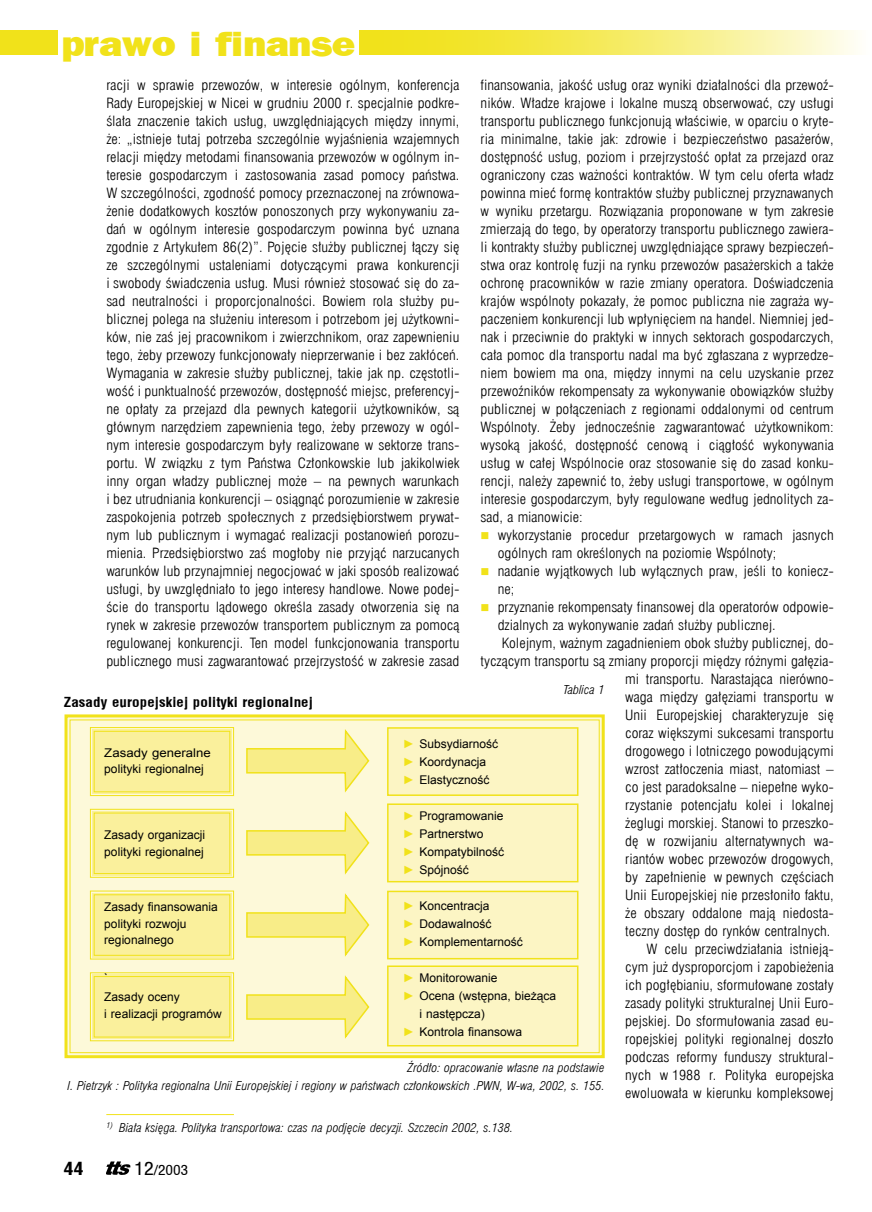
<style>
.page{position:relative;width:872px;height:1212px;background:#fff}
.page>*{position:absolute;margin:0;border:0;box-sizing:border-box;transform-origin:0 0}
.tytuł2{font:36px "Frankfurt Goth Hvypl";color:#f1e21a;scale:1.1 1}
.tytuł2-2{font:700 18px "Switzerland Condpl";color:#000;scale:1.1 1}
.tekst{font:13.8px/18px "Swis 721 Lt Cn EU Normal";color:#000;text-align:justify;scale:1.1 1}
.tekst1{font:13.8px/18px "Swis 721 Lt Cn EU Normal";color:#000;scale:1.1 1}
.tytuł2-3{font:700 13.8px "Switzerland Condpl";color:#000;scale:1.1 1}
.tytuł2-4{font:13.8px "Switzerland Condpl";color:#000;scale:1.1 1}
.tekst0{font:12px "Arial";color:#000}
.end{font:12px "Swis 721 Lt Cn EU Italic";color:#000;scale:1.1 1}
.przypis{font:12px "Swis 721 Lt Cn EU Italic";color:#000;scale:1.1 1}
.tekst0-2{font:12px "Arial";color:#000;scale:1.1 1}
.s1{color:#f1e21a}
.s2{font-size:18px}
</style>
<div class="page">
<div style="left:0;top:30px;width:57px;height:25px;background:#f1e21a"></div>
<svg style="left:359px;top:30px;width:499px;height:25px;background:#f5ec6b"></svg>
<svg style="left:106px;top:1161px;width:24px;height:14px"></svg>
<svg style="left:64px;top:714px;width:541px;height:345px;background:#fbf5c0"></svg>
<div style="left:388px;top:804px;width:190px;height:78px;background:#fcf5c4"></div>
<div style="left:387px;top:803px;width:191px;height:79px;border:2px solid #f1e21a"></div>
<div style="left:388px;top:728px;width:190px;height:67px;background:#fcf5c4"></div>
<div style="left:387px;top:727px;width:191px;height:69px;border:2px solid #f1e21a"></div>
<div style="left:388px;top:891px;width:190px;height:68px;background:#fcf5c4"></div>
<div style="left:387px;top:891px;width:191px;height:68px;border:2px solid #f1e21a"></div>
<div style="left:388px;top:966px;width:190px;height:80px;background:#fcf5c4"></div>
<div style="left:387px;top:965px;width:191px;height:81px;border:2px solid #f1e21a"></div>
<svg style="left:90px;top:808px;width:144px;height:70px;background:#f9ef98"></svg>
<div style="left:94px;top:813px;width:136px;height:61px;border:1px solid #f1e21a"></div>
<svg style="left:90px;top:727px;width:144px;height:69px;background:#f9ef97"></svg>
<div style="left:94px;top:731px;width:136px;height:61px;border:1px solid #f1e21a"></div>
<svg style="left:90px;top:890px;width:144px;height:70px;background:#f9ef99"></svg>
<div style="left:94px;top:894px;width:136px;height:62px;border:1px solid #f1e21a"></div>
<svg style="left:90px;top:972px;width:144px;height:69px;background:#f9ef98"></svg>
<div style="left:94px;top:976px;width:136px;height:61px;border:1px solid #f1e21a"></div>
<hr style="left:106px;top:1114px;width:128px;height:1px;background:#f1e21a">
<svg style="left:245px;top:727px;width:125px;height:65px;background:#faf3b1"></svg>
<svg style="left:245px;top:809px;width:125px;height:65px;background:#faf3b1"></svg>
<svg style="left:245px;top:891px;width:125px;height:66px;background:#faf3b1"></svg>
<svg style="left:245px;top:973px;width:125px;height:66px;background:#faf3b1"></svg>
<p class="tytuł2" style="left:62px;top:21px;width:268px">prawo i finanse</p>
<p class="tekst" style="left:106px;top:76px;width:322px">racji w sprawie przewozów, w interesie ogólnym, konferencja Rady Europejskiej w Nicei w grudniu 2000 r. specjalnie podkre&shy;ślała znaczenie takich usług, uwzględniających między innymi, że: „istnieje tutaj potrzeba szczególnie wyjaśnienia wzajemnych relacji między metodami finansowania przewozów w ogólnym in&shy;teresie gospodarczym i zastosowania zasad pomocy państwa.<br>W szczególności, zgodność pomocy przeznaczonej na zrównowa&shy;żenie dodatkowych kosztów ponoszonych przy wykonywaniu za&shy;dań w ogólnym interesie gospodarczym powinna być uznana zgodnie z Artykułem 86(2)”. Pojęcie służby publicznej łączy się ze szczególnymi ustaleniami dotyczącymi prawa konkurencji i swobody świadczenia usług. Musi również stosować się do za&shy;sad neutralności i proporcjonalności. Bowiem rola służby pu&shy;blicznej polega na służeniu interesom i potrzebom jej użytkowni&shy;ków, nie zaś jej pracownikom i zwierzchnikom, oraz zapewnieniu tego, żeby przewozy funkcjonowały nieprzerwanie i bez zakłóceń.<br>Wymagania w zakresie służby publicznej, takie jak np. częstotli&shy;wość i punktualność przewozów, dostępność miejsc, preferencyj&shy;ne opłaty za przejazd dla pewnych kategorii użytkowników, są głównym narzędziem zapewnienia tego, żeby przewozy w ogól&shy;nym interesie gospodarczym były realizowane w sektorze trans&shy;portu. W związku z tym Państwa Członkowskie lub jakikolwiek inny organ władzy publicznej może – na pewnych warunkach i bez utrudniania konkurencji – osiągnąć porozumienie w zakresie zaspokojenia potrzeb społecznych z przedsiębiorstwem prywat&shy;nym lub publicznym i wymagać realizacji postanowień porozu&shy;mienia. Przedsiębiorstwo zaś mogłoby nie przyjąć narzucanych warunków lub przynajmniej negocjować w jaki sposób realizować usługi, by uwzględniało to jego interesy handlowe. Nowe podej&shy;ście do transportu lądowego określa zasady otworzenia się na rynek w zakresie przewozów transportem publicznym za pomocą regulowanej konkurencji. Ten model funkcjonowania transportu publicznego musi zagwarantować przejrzystość w zakresie zasad</p>
<p class="tekst" style="left:480px;top:76px;width:322px">finansowania, jakość usług oraz wyniki działalności dla przewoź&shy;ników. Władze krajowe i lokalne muszą obserwować, czy usługi transportu publicznego funkcjonują właściwie, w oparciu o kryte&shy;ria minimalne, takie jak: zdrowie i bezpieczeństwo pasażerów, dostępność usług, poziom i przejrzystość opłat za przejazd oraz ograniczony czas ważności kontraktów. W tym celu oferta władz powinna mieć formę kontraktów służby publicznej przyznawanych w wyniku przetargu. Rozwiązania proponowane w tym zakresie zmierzają do tego, by operatorzy transportu publicznego zawiera&shy;li kontrakty służby publicznej uwzględniające sprawy bezpieczeń&shy;stwa oraz kontrolę fuzji na rynku przewozów pasażerskich a także ochronę pracowników w razie zmiany operatora. Doświadczenia krajów wspólnoty pokazały, że pomoc publiczna nie zagraża wy&shy;paczeniem konkurencji lub wpłynięciem na handel. Niemniej jed&shy;nak i przeciwnie do praktyki w innych sektorach gospodarczych, cała pomoc dla transportu nadal ma być zgłaszana z wyprzedze&shy;niem bowiem ma ona, między innymi na celu uzyskanie przez przewoźników rekompensaty za wykonywanie obowiązków służby publicznej w połączeniach z regionami oddalonymi od centrum Wspólnoty. Żeby jednocześnie zagwarantować użytkownikom: wysoką jakość, dostępność cenową i ciągłość wykonywania usług w całej Wspólnocie oraz stosowanie się do zasad konku&shy;rencji, należy zapewnić to, żeby usługi transportowe, w ogólnym interesie gospodarczym, były regulowane według jednolitych za&shy;sad, a mianowicie:</p>
<p class="tekst1" style="left:497px;top:526px;width:307px;text-indent:-17px"><span class="s1">■</span> wykorzystanie procedur przetargowych w ramach jasnych ogólnych ram określonych na poziomie Wspólnoty;</p>
<p class="tekst1" style="left:497px;top:562px;width:307px;text-indent:-17px"><span class="s1">■</span> nadanie wyjątkowych lub wyłącznych praw, jeśli to koniecz&shy;ne;</p>
<p class="tekst1" style="left:497px;top:598px;width:307px;text-indent:-17px"><span class="s1">■</span> przyznanie rekompensaty finansowej dla operatorów odpowie&shy;dzialnych za wykonywanie zadań służby publicznej.</p>
<p class="tekst" style="left:480px;top:634px;width:322px;text-align:right">Kolejnym, ważnym zagadnieniem obok służby publicznej, do&shy;tyczącym transportu są zmiany proporcji między różnymi gałęzia-</p>
<p class="end" style="left:563px;top:682px;width:39px">Tablica 1</p>
<p class="tekst" style="left:625px;top:670px;width:191px">mi transportu. Narastająca nierówno&shy;waga między gałęziami transportu w Unii Europejskiej charakteryzuje się coraz większymi sukcesami transportu drogowego i lotniczego powodującymi wzrost zatłoczenia miast, natomiast – co jest paradoksalne – niepełne wyko&shy;rzystanie potencjału kolei i lokalnej żeglugi morskiej. Stanowi to przeszko&shy;dę w rozwijaniu alternatywnych wa&shy;riantów wobec przewozów drogowych, by zapełnienie w pewnych częściach Unii Europejskiej nie przesłoniło faktu, że obszary oddalone mają niedosta&shy;teczny dostęp do rynków centralnych.</p>
<p class="tekst" style="left:625px;top:940px;width:191px;text-indent:21px">W celu przeciwdziałania istnieją&shy;cym już dysproporcjom i zapobieżenia ich pogłębianiu, sformułowane zostały zasady polityki strukturalnej Unii Euro&shy;pejskiej. Do sformułowania zasad eu&shy;ropejskiej polityki regionalnej doszło podczas reformy funduszy struktural&shy;nych w 1988 r. Polityka europejska ewoluowała w kierunku kompleksowej</p>
<p class="tytuł2-3" style="left:64px;top:694px;width:228px">Zasady europejskiej polityki regionalnej</p>
<p class="tekst0-2" style="left:104px;top:744px;width:98px">Zasady generalne</p>
<p class="tekst0" style="left:403px;top:735px;width:97px"><span class="s1">►</span> Subsydiarność</p>
<p class="tekst0" style="left:403px;top:753px;width:85px"><span class="s1">►</span> Koordynacja</p>
<p class="tekst0" style="left:403px;top:771px;width:88px"><span class="s1">►</span> Elastyczność</p>
<p class="tekst0" style="left:403px;top:807px;width:102px"><span class="s1">►</span> Programowanie</p>
<p class="tekst0" style="left:104px;top:761px;width:101px">polityki regionalnej</p>
<p class="tekst0" style="left:104px;top:827px;width:102px">Zasady organizacji</p>
<p class="tekst0" style="left:403px;top:825px;width:82px"><span class="s1">►</span> Partnerstwo</p>
<p class="tekst0" style="left:104px;top:843px;width:101px">polityki regionalnej</p>
<p class="tekst0" style="left:403px;top:843px;width:103px"><span class="s1">►</span> Kompatybilność</p>
<p class="tekst0" style="left:403px;top:861px;width:67px"><span class="s1">►</span> Spójność</p>
<p class="tekst0" style="left:104px;top:899px;width:115px">Zasady finansowania</p>
<p class="tekst0" style="left:403px;top:897px;width:88px"><span class="s1">►</span> Koncentracja</p>
<p class="tekst0" style="left:104px;top:915px;width:84px">polityki rozwoju</p>
<p class="tekst0" style="left:403px;top:915px;width:90px"><span class="s1">►</span> Dodawalność</p>
<p class="tekst0" style="left:104px;top:932px;width:71px">regionalnego</p>
<p class="tekst0" style="left:403px;top:933px;width:121px"><span class="s1">►</span> Komplementarność</p>
<p class="tekst0" style="left:104px;top:969px;width:5px">`</p>
<p class="tekst0" style="left:403px;top:969px;width:96px"><span class="s1">►</span> Monitorowanie</p>
<p class="tekst0" style="left:104px;top:989px;width:77px">Zasady oceny</p>
<p class="tekst0" style="left:403px;top:987px;width:155px"><span class="s1">►</span> Ocena (wstępna, bieżąca</p>
<p class="tekst0" style="left:104px;top:1005px;width:119px">i realizacji programów</p>
<p class="tekst0" style="left:419px;top:1005px;width:67px">i następcza)</p>
<p class="tekst0" style="left:403px;top:1023px;width:121px"><span class="s1">►</span> Kontrola finansowa</p>
<p class="end" style="left:407px;top:1060px;width:181px">Źródło: opracowanie własne na podstawie</p>
<p class="end" style="left:68px;top:1078px;width:490px">I. Pietrzyk : Polityka regionalna Unii Europejskiej i regiony w państwach członkowskich .PWN, W-wa, 2002, s. 155.</p>
<p class="przypis" style="left:106px;top:1120px;width:371px"><sup>1)</sup> Biała księga. Polityka transportowa: czas na podjęcie decyzji. Szczecin 2002, s.138.</p>
<p class="tytuł2-2" style="left:64px;top:1157px;width:19px">44</p>
<p class="tytuł2-4" style="left:134px;top:1160px;width:51px"><span class="s2">12</span>/2003</p>
</div>
